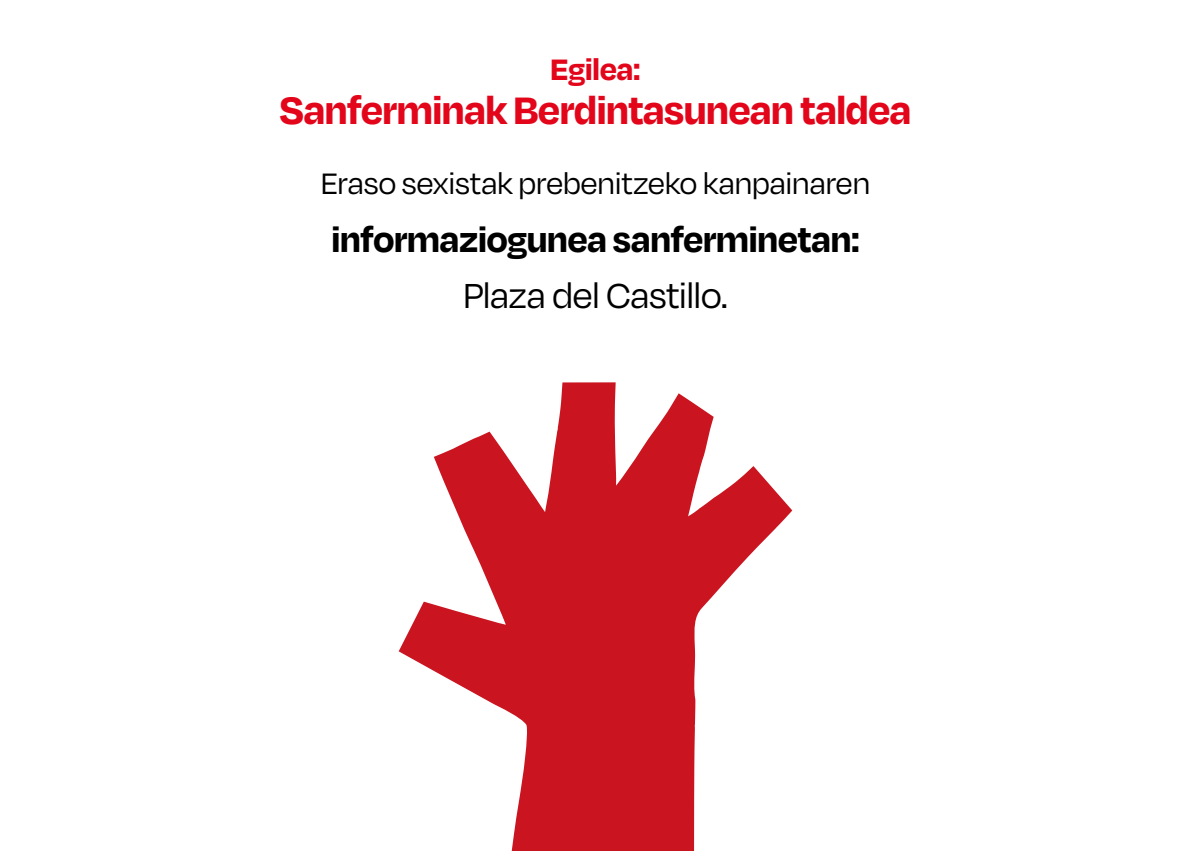
<style>
.page{position:relative;width:1191px;height:851px;background:#fff}
.page>*{position:absolute;margin:0;border:0;box-sizing:border-box;transform-origin:0 0}
.t1{font:700 44px "Degular";letter-spacing:-.025em;color:#e3061b}
.t2{font:700 40px "Degular";letter-spacing:-.02em;color:#000}
.t3{font:40px "Degular";letter-spacing:-.025em;color:#000}
.t4{font:34px "Degular";letter-spacing:-.02em;color:#000}
.t5{font:700 34px "Degular";letter-spacing:-.015em;color:#e3061b}
</style>
<div class="page">
<svg style="left:399px;top:382px;width:393px;height:468px;fill:#ca1520"></svg>
<p class="t5" style="left:550px;top:47px;width:92px">Egilea:</p>
<p class="t1" style="left:279px;top:82px;width:634px">Sanferminak Berdintasunean taldea</p>
<p class="t4" style="left:320px;top:163px;width:551px">Eraso sexistak prebenitzeko kanpainaren</p>
<p class="t2" style="left:331px;top:214px;width:530px">informaziogunea sanferminetan:</p>
<p class="t3" style="left:463px;top:271px;width:267px">Plaza del Castillo.</p>
</div>
